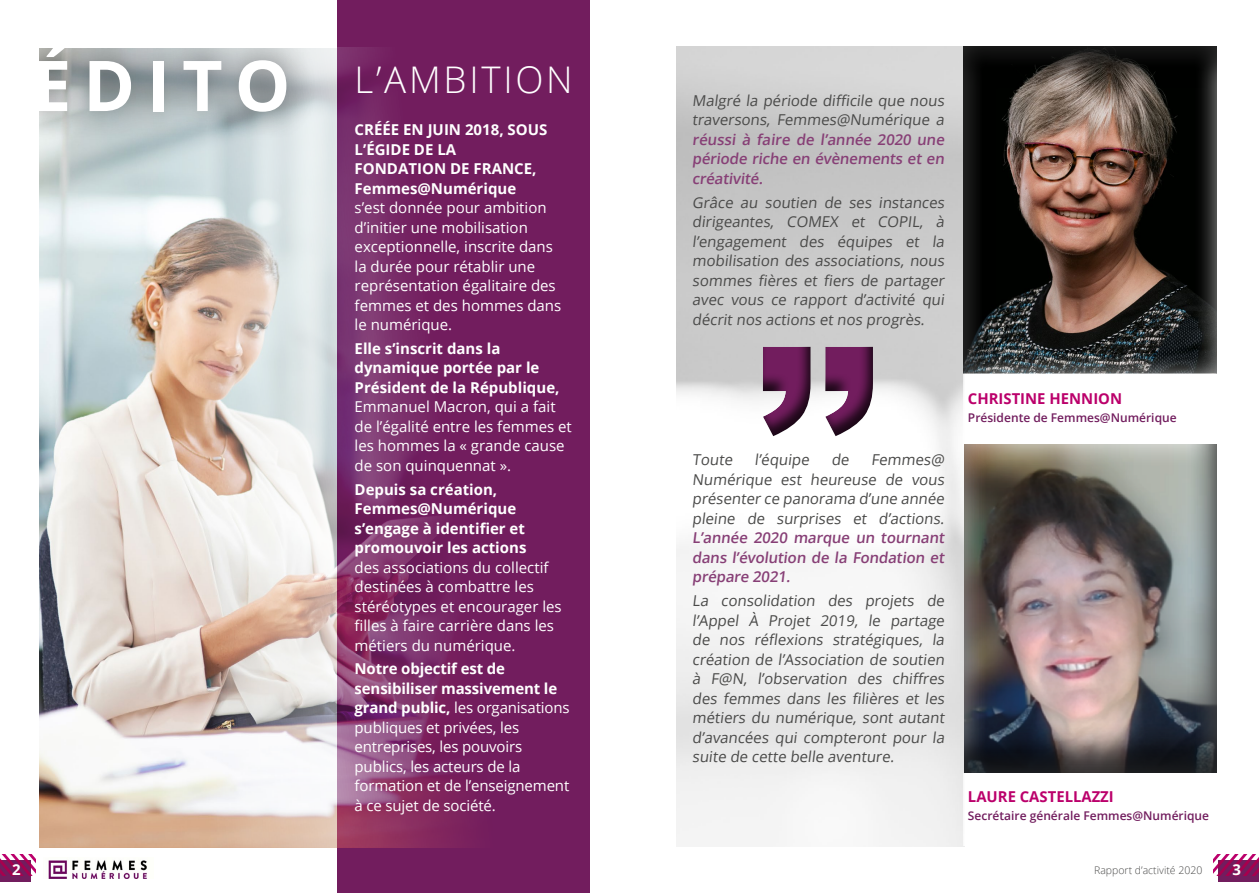
<style>
.page{position:relative;width:1259px;height:893px;background:#fff}
.page>*{position:absolute;margin:0;border:0;box-sizing:border-box;transform-origin:0 0}
.t1{font:900 224.25px "Arial";color:#721d5e}
.t2{font:300 36.75px "Open Sans";letter-spacing:.075em;color:#fff}
.t3{font:15px/19.5px "Open Sans";color:#4a4a49;text-align:justify}
.t4{font:15px/19.5px "Open Sans";color:#fff}
.t5{font:700 15px/19.5px "Open Sans";color:#fff}
.t6{font:600 15px/19.5px "Open Sans";color:#873f76;text-align:justify}
.t7{font:700 15px "Open Sans";color:#bb006b}
.t8{font:600 12px "Open Sans";color:#721d5e}
.t9{font:300 10.5px "Open Sans";color:#4a4a49}
.s1{font-weight:700;font-size:70.05px}
.s2{font-weight:700}
</style>
<div class="page">
<svg style="left:0;top:854px;width:35px;height:21px"></svg>
<svg style="left:0;top:860px;width:30px;height:21px"></svg>
<svg style="left:1213px;top:855px;width:46px;height:21px"></svg>
<svg style="left:1218px;top:860px;width:41px;height:22px"></svg>
<img style="left:48px;top:860px;width:99px;height:19px">
<img style="left:39px;top:48px;width:298px;height:799px">
<svg style="left:337px;top:0;width:253px;height:893px;background:#772563"></svg>
<div style="left:7px;top:17px;width:309px;height:124px;background:#000;opacity:.75"></div>
<div style="left:0;top:0;width:39px;height:247px;background:#fff"></div>
<div style="left:16px;top:0;width:321px;height:48px;background:#fff"></div>
<div style="left:950px;top:37px;width:278px;height:337px;background:#000;opacity:.75"></div>
<svg style="left:963px;top:373px;width:253px;height:36px"></svg>
<div style="left:377px;top:203px;width:547px;height:313px;background:#000;opacity:.75"></div>
<div style="left:951px;top:436px;width:277px;height:337px;background:#000;opacity:.75"></div>
<h2 class="t2" style="left:32px;top:55px;width:542px"><span class="s1">ÉDITO</span> L’AMBITION</h2>
<p class="t5" style="left:354px;top:120px;width:194px">CRÉÉE EN JUIN 2018, SOUS<br>L’ÉGIDE DE LA<br>FONDATION DE FRANCE,<br>Femmes@Numérique</p>
<p class="t4" style="left:354px;top:198px;width:208px">s’est donnée pour ambition d’initier une mobilisation exceptionnelle, inscrite dans la durée pour rétablir une représentation égalitaire des femmes et des hommes dans le numérique.</p>
<p class="t5" style="left:354px;top:338px;width:206px">Elle s’inscrit dans la dynamique portée par le<br>Président de la République,</p>
<p class="t4" style="left:354px;top:397px;width:219px">Emmanuel Macron, qui a fait de l’égalité entre les femmes et les hommes la « grande cause de son quinquennat ».</p>
<p class="t5" style="left:354px;top:479px;width:173px">Depuis sa création,<br>Femmes@Numérique s’engage à identifier et promouvoir les actions</p>
<p class="t4" style="left:354px;top:557px;width:209px">des associations du collectif destinées à combattre les stéréotypes et encourager les filles à faire carrière dans les métiers du numérique.</p>
<p class="t4" style="left:354px;top:659px;width:217px"><span class="s2">Notre objectif est de sensibiliser massivement le grand public,</span> les organisations publiques et privées, les entreprises, les pouvoirs publics, les acteurs de la formation et de l’enseignement à ce sujet de société.</p>
<p class="t3" style="left:692px;top:90px;width:256px">Malgré la période difficile que nous traversons, Femmes@Numérique a</p>
<p class="t6" style="left:692px;top:129px;width:256px">réussi à faire de l’année 2020 une période riche en évènements et en créativité.</p>
<p class="t3" style="left:692px;top:192px;width:256px">Grâce au soutien de ses instances dirigeantes, COMEX et COPIL, à l’engagement des équipes et la mobilisation des associations, nous sommes fières et fiers de partager avec vous ce rapport d’activité qui décrit nos actions et nos progrès.</p>
<h1 class="t1" style="left:880px;top:516px;width:126px;rotate:-180deg">‘‘</h1>
<p class="t3" style="left:692px;top:450px;width:44px">Toute</p>
<p class="t3" style="left:754px;top:450px;width:58px">l’équipe</p>
<p class="t3" style="left:831px;top:450px;width:22px">de</p>
<p class="t3" style="left:692px;top:450px;width:256px;text-indent:179px">Femmes@ Numérique est heureuse de vous présenter ce panorama d’une année pleine de surprises et d’actions.</p>
<p class="t6" style="left:692px;top:528px;width:256px">L’année 2020 marque un tournant dans l’évolution de la Fondation et prépare 2021.</p>
<p class="t3" style="left:692px;top:591px;width:256px">La consolidation des projets de l’Appel À Projet 2019, le partage de nos réflexions stratégiques, la création de l’Association de soutien à F@N, l’observation des chiffres des femmes dans les filières et les métiers du numérique, sont autant d’avancées qui compteront pour la suite de cette belle aventure.</p>
<p class="t7" style="left:968px;top:388px;width:156px">CHRISTINE HENNION</p>
<p class="t8" style="left:968px;top:409px;width:210px">Présidente de Femmes@Numérique</p>
<p class="t7" style="left:968px;top:786px;width:147px">LAURE CASTELLAZZI</p>
<p class="t8" style="left:968px;top:807px;width:243px">Secrétaire générale Femmes@Numérique</p>
<p class="t5" style="left:12px;top:859px;width:10px">2</p>
<p class="t9" style="left:1094px;top:863px;width:110px">Rapport d’activité 2020</p>
<p class="t5" style="left:1232px;top:859px;width:10px">3</p>
</div>
